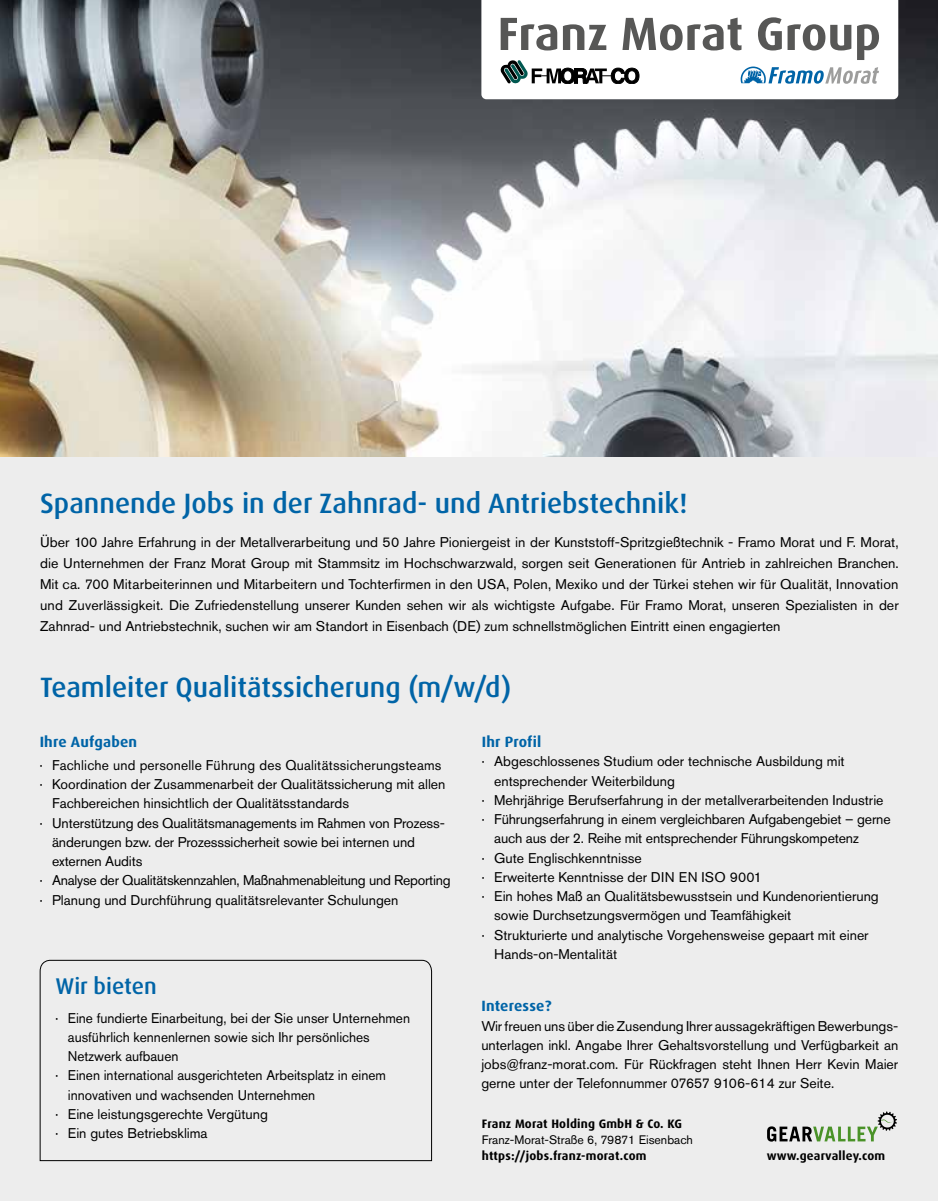
<style>
.page{position:relative;width:938px;height:1201px;background:#fff}
.page>*{position:absolute;margin:0;border:0;box-sizing:border-box;transform-origin:0 0}
.t1{font:500 28px "Dax OT";color:#0064a7}
.t2{font:500 22.75px "Dax OT";color:#0064a7}
.t3{font:700 14.88px "Dax OT";letter-spacing:.015em;color:#0064a7}
.t4{font:14px/21px "Akzidenz Grotesk Pro";color:#000;text-align:justify}
.t5{font:14px "Akzidenz Grotesk Pro";letter-spacing:-.02em;color:#000}
.t6{font:700 12.25px "Dax OT";letter-spacing:.015em;color:#000}
.t7{font:12.25px "Akzidenz Grotesk Pro";color:#000}
</style>
<div class="page">
<div style="left:0;top:80px;width:938px;height:1120px;background:#ededed"></div>
<svg style="left:39px;top:959px;width:393px;height:202px"></svg>
<svg style="left:767px;top:1111px;width:130px;height:30px"></svg>
<img style="left:0;top:0;width:938px;height:456px">
<svg style="left:481px;top:0;width:417px;height:99px"></svg>
<h1 class="t1" style="left:40px;top:486px;width:649px">Spannende Jobs in der Zahnrad- und Antriebstechnik!</h1>
<p class="t4" style="left:40px;top:532px;width:860px">Über 100 Jahre Erfahrung in der Metallverarbeitung und 50 Jahre Pioniergeist in der Kunststoff-Spritzgießtechnik - Framo Morat und F. Morat, die Unternehmen der Franz Morat Group mit Stammsitz im Hochschwarzwald, sorgen seit Generationen für Antrieb in zahlreichen Branchen.<br>Mit ca. 700 Mitarbeiterinnen und Mitarbeitern und Tochterfirmen in den USA, Polen, Mexiko und der Türkei stehen wir für Qualität, Innovation und Zuverlässigkeit. Die Zufriedenstellung unserer Kunden sehen wir als wichtigste Aufgabe. Für Framo Morat, unseren Spezialisten in der Zahnrad- und Antriebstechnik, suchen wir am Standort in Eisenbach (DE) zum schnellstmöglichen Eintritt einen engagierten</p>
<h1 class="t1" style="left:40px;top:669px;width:472px">Teamleiter Qualitätssicherung (m/w/d)</h1>
<p class="t3" style="left:40px;top:732px;width:99px">Ihre Aufgaben</p>
<p class="t4" style="left:40px;top:754px;width:403px">∙ Fachliche und personelle Führung des Qualitätssicherungsteams</p>
<p class="t4" style="left:40px;top:773px;width:407px">· Koordination der Zusammenarbeit der Qualitätssicherung mit allen</p>
<p class="t4" style="left:52px;top:792px;width:298px">Fachbereichen hinsichtlich der Qualitätsstandards</p>
<p class="t4" style="left:40px;top:812px;width:407px">· Unterstützung des Qualitätsmanagements im Rahmen von Prozess-</p>
<p class="t4" style="left:52px;top:831px;width:364px">änderungen bzw. der Prozesssicherheit sowie bei internen und</p>
<p class="t4" style="left:52px;top:850px;width:92px">externen Audits</p>
<p class="t5" style="left:40px;top:871px;width:412px">· Analyse der Qualitätskennzahlen, Maßnahmenableitung und Reporting</p>
<p class="t4" style="left:40px;top:889px;width:360px">· Planung und Durchführung qualitätsrelevanter Schulungen</p>
<p class="t3" style="left:482px;top:732px;width:61px">Ihr Profil</p>
<p class="t4" style="left:482px;top:750px;width:364px">· Abgeschlossenes Studium oder technische Ausbildung mit</p>
<p class="t4" style="left:494px;top:770px;width:182px">entsprechender Weiterbildung</p>
<p class="t4" style="left:482px;top:789px;width:403px">· Mehrjährige Berufserfahrung in der metallverarbeitenden Industrie</p>
<p class="t4" style="left:482px;top:808px;width:410px">· Führungserfahrung in einem vergleichbaren Aufgabengebiet – gerne</p>
<p class="t4" style="left:494px;top:827px;width:366px">auch aus der 2. Reihe mit entsprechender Führungskompetenz</p>
<p class="t4" style="left:482px;top:847px;width:161px">· Gute Englischkenntnisse</p>
<p class="t4" style="left:482px;top:866px;width:282px">· Erweiterte Kenntnisse der DIN EN ISO 9001</p>
<p class="t4" style="left:482px;top:885px;width:398px">· Ein hohes Maß an Qualitätsbewusstsein und Kundenorientierung</p>
<p class="t4" style="left:494px;top:904px;width:298px">sowie Durchsetzungsvermögen und Teamfähigkeit</p>
<p class="t4" style="left:482px;top:924px;width:388px">· Strukturierte und analytische Vorgehensweise gepaart mit einer</p>
<p class="t4" style="left:494px;top:943px;width:124px">Hands-on-Mentalität</p>
<h2 class="t2" style="left:55px;top:971px;width:103px">Wir bieten</h2>
<p class="t4" style="left:55px;top:1007px;width:356px">· Eine fundierte Einarbeitung, bei der Sie unser Unternehmen</p>
<p class="t4" style="left:68px;top:1026px;width:303px">ausführlich kennenlernen sowie sich Ihr persönliches</p>
<p class="t4" style="left:68px;top:1045px;width:112px">Netzwerk aufbauen</p>
<p class="t4" style="left:55px;top:1065px;width:332px">· Einen international ausgerichteten Arbeitsplatz in einem</p>
<p class="t4" style="left:68px;top:1084px;width:249px">innovativen und wachsenden Unternehmen</p>
<p class="t4" style="left:55px;top:1103px;width:214px">· Eine leistungsgerechte Vergütung</p>
<p class="t4" style="left:55px;top:1122px;width:154px">· Ein gutes Betriebsklima</p>
<p class="t3" style="left:481px;top:996px;width:72px">Interesse?</p>
<p class="t4" style="left:481px;top:1015px;width:418px;line-height:19.2px">Wir freuen uns über die Zusendung Ihrer aussagekräftigen Bewerbungs&shy;unterlagen inkl. Angabe Ihrer Gehaltsvorstellung und Verfügbarkeit an jobs@franz-morat.com. Für Rückfragen steht Ihnen Herr Kevin Maier gerne unter der Telefonnummer 07657 9106-614 zur Seite.</p>
<p class="t6" style="left:482px;top:1116px;width:202px">Franz Morat Holding GmbH &amp; Co. KG</p>
<p class="t7" style="left:482px;top:1131px;width:212px">Franz-Morat-Straße 6, 79871 Eisenbach</p>
<p class="t6" style="left:482px;top:1147px;width:166px">https://jobs.franz-morat.com</p>
<p class="t6" style="left:766px;top:1147px;width:120px">www.gearvalley.com</p>
</div>
